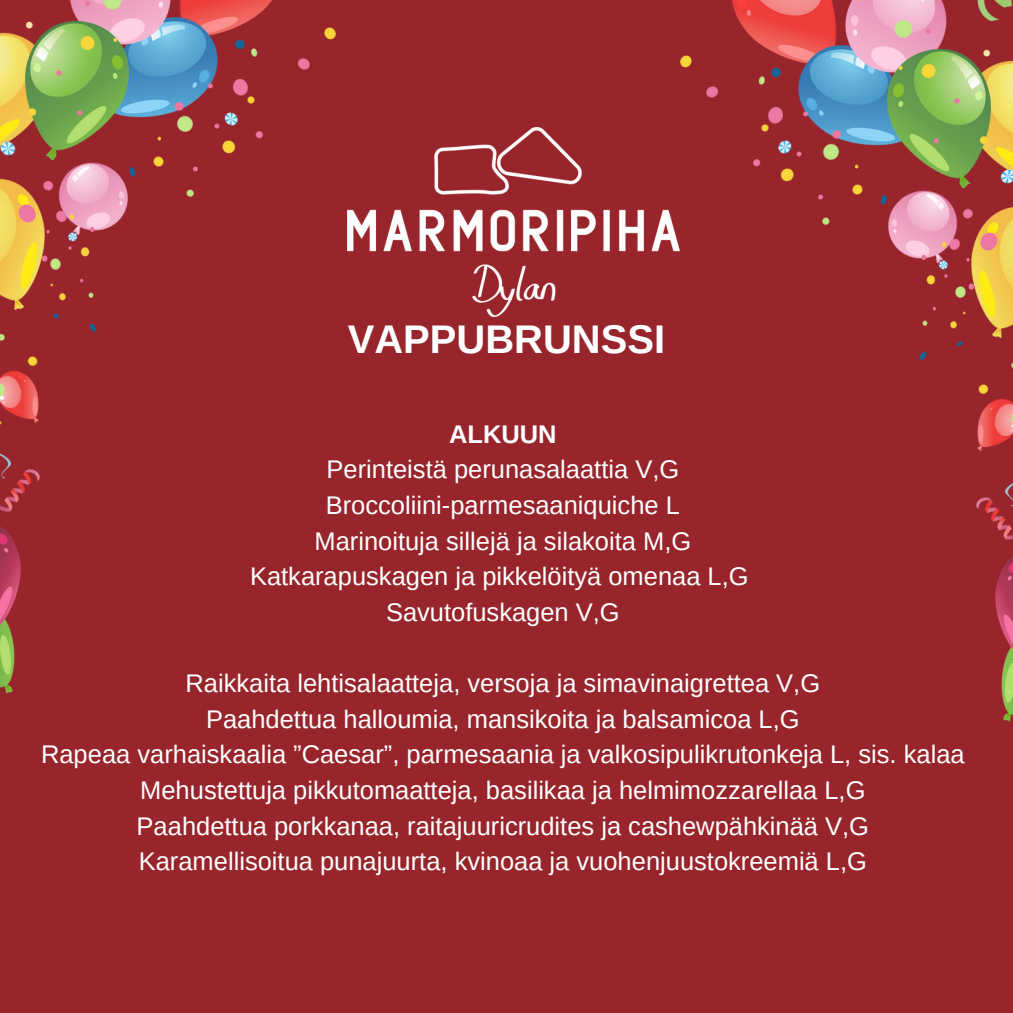
<style>
.page{position:relative;width:1013px;height:1013px;background:#fff}
.page>*{position:absolute;margin:0;border:0;box-sizing:border-box;transform-origin:0 0}
.t1{font:700 39.88px "Arimo";color:#fff}
.t2{font:25.5px "Arimo";color:#fff}
.t3{font:700 25.5px "Arimo";color:#fff}
</style>
<div class="page">
<div style="left:0;top:0;width:1012px;height:1012px;background:#97252b"></div>
<img style="left:348px;top:128px;width:331px;height:188px">
<img style="left:680px;top:0;width:332px;height:721px">
<img style="left:0;top:0;width:335px;height:693px">
<p class="t1" style="left:348px;top:316px;width:319px">VAPPUBRUNSSI</p>
<p class="t3" style="left:449px;top:419px;width:109px">ALKUUN</p>
<p class="t2" style="left:326px;top:455px;width:354px">Perinteistä perunasalaattia V,G</p>
<h1 class="t2" style="left:326px;top:491px;width:355px">Broccoliini-parmesaaniquiche L</h1>
<p class="t2" style="left:314px;top:526px;width:378px">Marinoituja sillejä ja silakoita M,G</p>
<p class="t2" style="left:250px;top:562px;width:500px">Katkarapuskagen ja pikkelöityä omenaa L,G</p>
<p class="t2" style="left:386px;top:597px;width:235px">Savutofuskagen V,G</p>
<p class="t2" style="left:185px;top:669px;width:636px">Raikkaita lehtisalaatteja, versoja ja simavinaigrettea V,G</p>
<p class="t2" style="left:206px;top:704px;width:595px">Paahdettua halloumia, mansikoita ja balsamicoa L,G</p>
<p class="t2" style="left:41px;top:740px;width:925px">Rapeaa varhaiskaalia ”Caesar”, parmesaania ja valkosipulikrutonkeja L, sis. kalaa</p>
<p class="t2" style="left:140px;top:776px;width:726px">Mehustettuja pikkutomaatteja, basilikaa ja helmimozzarellaa L,G</p>
<p class="t2" style="left:137px;top:811px;width:734px">Paahdettua porkkanaa, raitajuuricrudites ja cashewpähkinää V,G</p>
<p class="t2" style="left:139px;top:847px;width:729px">Karamellisoitua punajuurta, kvinoaa ja vuohenjuustokreemiä L,G</p>
</div>
